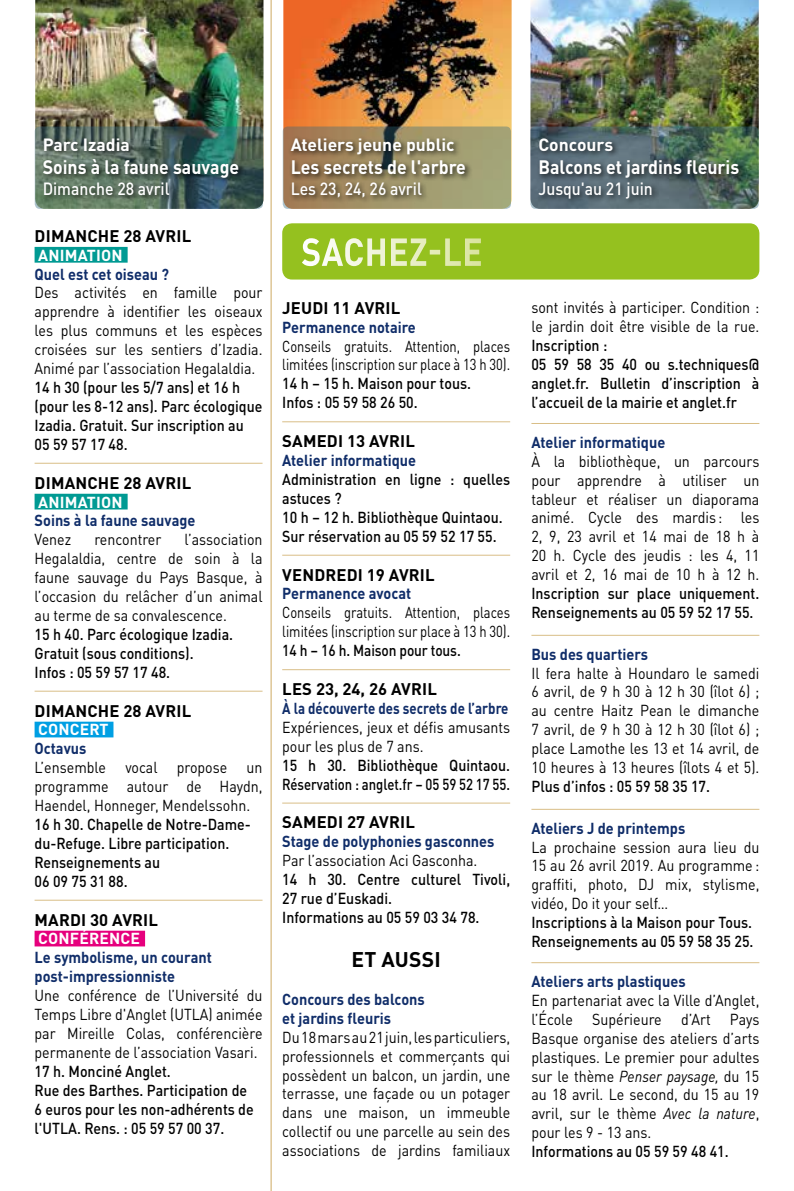
<style>
.page{position:relative;width:794px;height:1191px;background:#fff}
.page>*{position:absolute;margin:0;border:0;box-sizing:border-box;transform-origin:0 0}
.t1{font:700 38.5px "DINOT";letter-spacing:.01em;color:#fff;scale:.88 1}
.t2{font:700 21px "DINOT";letter-spacing:.01em;color:#000}
.t3{font:700 19.25px "DINOT";color:#fff;scale:.92 1}
.t4{font:500 17.5px "DINOT";color:#fff;scale:.9 1}
.t5{font:700 17.5px "DINOT";color:#fff}
.t6{font:700 16.62px "DINOT";letter-spacing:.01em;color:#000}
.t7{font:15.75px/18.9px "DINOT";color:#000;text-align:justify;scale:.9 1}
.t8{font:500 15.75px/18.9px "DINOT";color:#000;scale:.9 1}
.t9{font:700 15.75px/18.9px "DINOT";color:#102d69;scale:.92 1}
.t10{font:15.75px/18.9px "DINOT";color:#000;scale:.82 1}
.t11{font:700 15.75px "DINOT";letter-spacing:.01em;color:#fff}
.t12{font:700 15.75px "DINOT";color:#102d69;scale:.84 1}
.t13{font:500 15.75px "DINOT";color:#000;scale:.87 1}
.s1{font-style:italic}
</style>
<div class="page">
<img style="left:530px;top:0;width:228px;height:209px">
<img style="left:283px;top:0;width:228px;height:209px">
<div style="left:282px;top:223px;width:477px;height:56px;background:#95c11f;border-radius:10px"></div>
<hr style="left:531px;top:423px;width:228px;height:1px;background:#d9be87">
<hr style="left:531px;top:635px;width:228px;height:1px;background:#d9be87">
<hr style="left:531px;top:809px;width:228px;height:1px;background:#d9be87">
<hr style="left:531px;top:962px;width:228px;height:1px;background:#d9be87">
<hr style="left:282px;top:421px;width:228px;height:1px;background:#d9be87">
<hr style="left:282px;top:555px;width:228px;height:1px;background:#d9be87">
<hr style="left:282px;top:669px;width:228px;height:1px;background:#d9be87">
<hr style="left:282px;top:802px;width:228px;height:1px;background:#d9be87">
<div style="left:283px;top:126px;width:228px;height:83px;background:linear-gradient(to right,#9d734f,#9fa77b);border-radius:5px"></div>
<img style="left:530px;top:126px;width:228px;height:83px;border-radius:5px">
<div style="left:288px;top:135px;width:185px;height:69px;background:#000;opacity:.75"></div>
<hr style="left:270px;top:0;width:2px;height:1191px;background:#d9be87">
<img style="left:35px;top:0;width:228px;height:209px">
<svg style="left:35px;top:126px;width:228px;height:83px;background:#4f685d"></svg>
<div style="left:41px;top:135px;width:205px;height:67px;background:#000;opacity:.75"></div>
<div style="left:536px;top:135px;width:210px;height:71px;background:#000;opacity:.75"></div>
<div style="left:35px;top:247px;width:93px;height:16px;background:#009a93"></div>
<hr style="left:35px;top:463px;width:227px;height:1px;background:#d9be87">
<div style="left:35px;top:494px;width:93px;height:15px;background:#009a93"></div>
<hr style="left:35px;top:690px;width:227px;height:1px;background:#d9be87">
<div style="left:35px;top:721px;width:78px;height:16px;background:#009fe3"></div>
<hr style="left:35px;top:899px;width:227px;height:1px;background:#d9be87">
<div style="left:35px;top:930px;width:110px;height:16px;background:#e6007d"></div>
<p class="t5" style="left:43px;top:131px;width:89px">Parc Izadia</p>
<p class="t3" style="left:43px;top:152px;width:215px">Soins à la faune sauvage</p>
<p class="t4" style="left:43px;top:175px;width:143px">Dimanche 28 avril</p>
<p class="t6" style="left:35px;top:223px;width:158px">DIMANCHE 28 AVRIL</p>
<p class="t11" style="left:38px;top:243px;width:86px">ANIMATION</p>
<p class="t9" style="left:35px;top:263px;width:148px">Quel est cet oiseau ?</p>
<p class="t7" style="left:35px;top:282px;width:255px">Des activités en famille pour apprendre à identifier les oiseaux les plus communs et les espèces croisées sur les sentiers d’Izadia.<br>Animé par l’association Hegalaldia.</p>
<p class="t8" style="left:35px;top:377px;width:255px">14 h 30 (pour les 5/7 ans) et 16 h (pour les 8-12 ans). Parc écologique<br>Izadia. Gratuit. Sur inscription au<br>05 59 57 17 48.</p>
<p class="t6" style="left:35px;top:469px;width:158px">DIMANCHE 28 AVRIL</p>
<p class="t11" style="left:38px;top:489px;width:86px">ANIMATION</p>
<p class="t9" style="left:35px;top:510px;width:176px">Soins à la faune sauvage</p>
<p class="t7" style="left:35px;top:529px;width:42px">Venez</p>
<p class="t7" style="left:94px;top:529px;width:76px">rencontrer</p>
<p class="t7" style="left:35px;top:529px;width:255px;text-indent:150px">l’association Hegalaldia, centre de soin à la faune sauvage du Pays Basque, à l’occasion du relâcher d’un animal au terme de sa convalescence.</p>
<p class="t8" style="left:35px;top:623px;width:222px">15 h 40. Parc écologique Izadia.<br>Gratuit (sous conditions).<br>Infos : 05 59 57 17 48.</p>
<p class="t6" style="left:35px;top:697px;width:158px">DIMANCHE 28 AVRIL</p>
<p class="t11" style="left:38px;top:717px;width:72px">CONCERT</p>
<p class="t9" style="left:35px;top:738px;width:58px">Octavus</p>
<p class="t7" style="left:35px;top:757px;width:255px">L’ensemble vocal propose un programme autour de Haydn, Haendel, Honneger, Mendelssohn.</p>
<p class="t8" style="left:35px;top:814px;width:242px">16 h 30. Chapelle de Notre-Dame&shy;du-Refuge. Libre participation.<br>Renseignements au<br>06 09 75 31 88.</p>
<p class="t6" style="left:35px;top:906px;width:125px">MARDI 30 AVRIL</p>
<p class="t11" style="left:38px;top:926px;width:103px">CONFÉRENCE</p>
<p class="t9" style="left:35px;top:947px;width:194px">Le symbolisme, un courant post-impressionniste</p>
<p class="t7" style="left:35px;top:985px;width:255px">Une conférence de l’Université du Temps Libre d'Anglet (UTLA) animée par Mireille Colas, conférencière permanente de l’association Vasari.</p>
<p class="t8" style="left:35px;top:1060px;width:245px">17 h. Monciné Anglet.<br>Rue des Barthes. Participation de<br>6 euros pour les non-adhérents de l'UTLA. Rens. : 05 59 57 00 37.</p>
<p class="t5" style="left:291px;top:131px;width:165px">Ateliers jeune public</p>
<p class="t3" style="left:291px;top:152px;width:192px">Les secrets de l'arbre</p>
<p class="t4" style="left:291px;top:175px;width:147px">Les 23, 24, 26 avril</p>
<h1 class="t1" style="left:301px;top:222px;width:208px">SACHEZ-LE</h1>
<p class="t6" style="left:282px;top:295px;width:120px">JEUDI 11 AVRIL</p>
<p class="t9" style="left:282px;top:316px;width:147px">Permanence notaire</p>
<p class="t10" style="left:282px;top:335px;width:279px">Conseils gratuits. Attention, places limitées (inscription sur place à 13 h 30).</p>
<p class="t8" style="left:282px;top:373px;width:211px">14 h – 15 h. Maison pour tous.<br>Infos : 05 59 58 26 50.</p>
<p class="t6" style="left:282px;top:428px;width:134px">SAMEDI 13 AVRIL</p>
<p class="t9" style="left:282px;top:450px;width:147px">Atelier informatique</p>
<p class="t8" style="left:282px;top:469px;width:255px">Administration en ligne : quelles astuces ?<br>10 h – 12 h. Bibliothèque Quintaou.<br>Sur réservation au 05 59 52 17 55.</p>
<p class="t6" style="left:282px;top:561px;width:154px">VENDREDI 19 AVRIL</p>
<p class="t9" style="left:282px;top:583px;width:142px">Permanence avocat</p>
<p class="t10" style="left:282px;top:602px;width:279px">Conseils gratuits. Attention, places limitées (inscription sur place à 13 h 30).</p>
<p class="t13" style="left:282px;top:638px;width:207px">14 h – 16 h. Maison pour tous.</p>
<p class="t6" style="left:282px;top:676px;width:156px">LES 23, 24, 26 AVRIL</p>
<p class="t12" style="left:282px;top:696px;width:271px">À la découverte des secrets de l’arbre</p>
<p class="t7" style="left:282px;top:716px;width:255px">Expériences, jeux et défis amusants pour les plus de 7 ans.</p>
<p class="t8" style="left:282px;top:754px;width:255px">15 h 30. Bibliothèque Quintaou.<br>Réservation : anglet.fr – 05 59 52 17 55.</p>
<p class="t6" style="left:282px;top:809px;width:134px">SAMEDI 27 AVRIL</p>
<p class="t9" style="left:282px;top:831px;width:232px">Stage de polyphonies gasconnes</p>
<p class="t7" style="left:282px;top:850px;width:218px">Par l’association Aci Gasconha.</p>
<p class="t8" style="left:282px;top:869px;width:255px">14 h 30. Centre culturel Tivoli,<br>27 rue d’Euskadi.<br>Informations au 05 59 03 34 78.</p>
<h2 class="t2" style="left:352px;top:943px;width:91px">ET AUSSI</h2>
<p class="t9" style="left:282px;top:988px;width:156px">Concours des balcons et jardins fleuris</p>
<p class="t7" style="left:282px;top:1026px;width:255px">Du 18 mars au 21 juin, les particuliers, professionnels et commerçants qui possèdent un balcon, un jardin, une terrasse, une façade ou un potager dans une maison, un immeuble collectif ou une parcelle au sein des associations de jardins familiaux</p>
<p class="t5" style="left:538px;top:131px;width:76px">Concours</p>
<p class="t3" style="left:538px;top:152px;width:220px">Balcons et jardins fleuris</p>
<p class="t4" style="left:538px;top:175px;width:129px">Jusqu'au 21 juin</p>
<p class="t7" style="left:531px;top:297px;width:255px">sont invités à participer. Condition : le jardin doit être visible de la rue.</p>
<p class="t8" style="left:531px;top:335px;width:255px">Inscription :<br>05 59 58 35 40 ou s.techniques@ anglet.fr. Bulletin d’inscription à l’accueil de la mairie et anglet.fr</p>
<p class="t9" style="left:531px;top:432px;width:147px">Atelier informatique</p>
<p class="t7" style="left:531px;top:450px;width:255px">À la bibliothèque, un parcours pour apprendre à utiliser un tableur et réaliser un diaporama animé. Cycle des mardis : les 2, 9, 23 avril et 14 mai de 18 h à 20 h. Cycle des jeudis : les 4, 11 avril et 2, 16 mai de 10 h à 12 h.</p>
<p class="t8" style="left:531px;top:583px;width:255px">Inscription sur place uniquement.<br>Renseignements au 05 59 52 17 55.</p>
<p class="t9" style="left:531px;top:643px;width:128px">Bus des quartiers</p>
<p class="t7" style="left:531px;top:662px;width:255px">Il fera halte à Houndaro le samedi 6 avril, de 9 h 30 à 12 h 30 (îlot 6) ; au centre Haitz Pean le dimanche 7 avril, de 9 h 30 à 12 h 30 (îlot 6) ; place Lamothe les 13 et 14 avril, de 10 heures à 13 heures (îlots 4 et 5).</p>
<p class="t8" style="left:531px;top:776px;width:200px">Plus d’infos : 05 59 58 35 17.</p>
<p class="t9" style="left:531px;top:817px;width:169px">Ateliers J de printemps</p>
<p class="t7" style="left:531px;top:836px;width:255px">La prochaine session aura lieu du 15 au 26 avril 2019. Au programme : graffiti, photo, DJ mix, stylisme, vidéo, Do it your self…</p>
<p class="t8" style="left:531px;top:912px;width:248px">Inscriptions à la Maison pour Tous.<br>Renseignements au 05 59 58 35 25.</p>
<p class="t9" style="left:531px;top:971px;width:169px">Ateliers arts plastiques</p>
<p class="t7" style="left:531px;top:989px;width:255px">En partenariat avec la Ville d’Anglet, l’École Supérieure d’Art Pays Basque organise des ateliers d’arts plastiques. Le premier pour adultes sur le thème <span class="s1">Penser paysage,</span> du 15 au 18 avril. Le second, du 15 au 19 avril, sur le thème <span class="s1">Avec la nature</span>, pour les 9 - 13 ans.</p>
<p class="t8" style="left:531px;top:1141px;width:221px">Informations au 05 59 59 48 41.</p>
</div>
